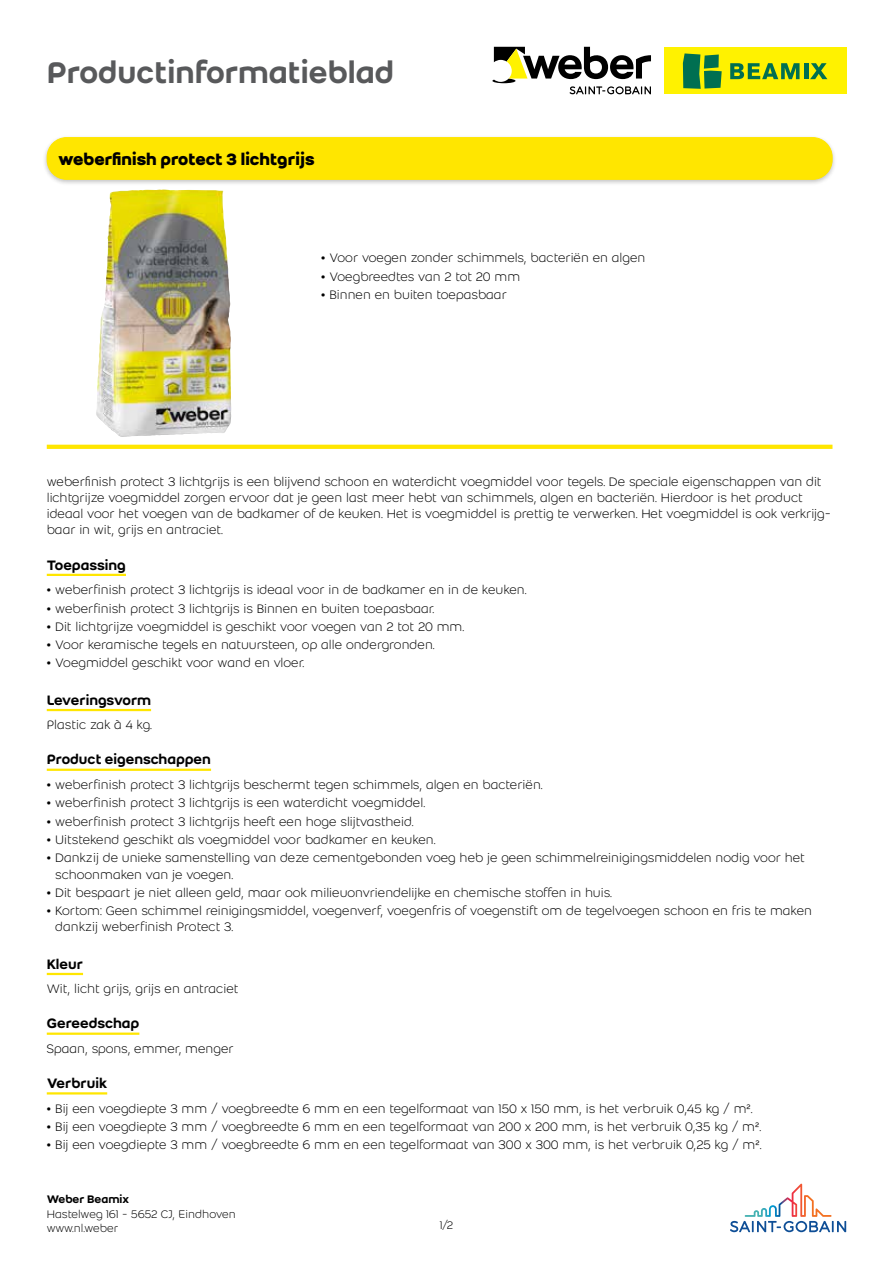
<style>
.page{position:relative;width:893px;height:1263px;background:#fff}
.page>*{position:absolute;margin:0;border:0;box-sizing:border-box;transform-origin:0 0}
.t1{font:500 33px "Weber";color:#58595b}
.t2{font:700 18px "Weber";color:#000}
.t3{font:500 15px "Weber";color:#000}
.t4{font:500 15px "Weber";letter-spacing:-.02em;color:#000}
.t5{font:300 13.5px/16.2px "Weber";color:#000}
.t6{font:300 12px/14.4px "Weber";color:#000}
.t7{font:500 12px "Weber";color:#000}
.s1{font-weight:500}
</style>
<div class="page">
<svg style="left:730px;top:1184px;width:116px;height:48px"></svg>
<div style="left:664px;top:47px;width:182px;height:47px;background:#fff200"></div>
<svg style="left:683px;top:53px;width:39px;height:36px"></svg>
<hr style="left:804px;top:63px;width:4px;height:16px;background:#006f51">
<svg style="left:810px;top:63px;width:17px;height:16px"></svg>
<svg style="left:730px;top:63px;width:69px;height:16px"></svg>
<svg style="left:492px;top:47px;width:159px;height:47px"></svg>
<div style="left:42px;top:135px;width:795px;height:52px;background:#000;opacity:.24"></div>
<div style="left:47px;top:138px;width:785px;height:41px;background:#ffe600;border-radius:20px"></div>
<div style="left:47px;top:137px;width:785px;height:43px;border:1px solid #ffe600;border-radius:20px"></div>
<img style="left:96px;top:189px;width:135px;height:248px">
<svg style="left:47px;top:445px;width:785px;height:4px;background:#ffe604"></svg>
<hr style="left:47px;top:574px;width:79px;height:2px;background:#ffe600">
<hr style="left:47px;top:709px;width:104px;height:2px;background:#ffe600">
<hr style="left:47px;top:769px;width:164px;height:2px;background:#ffe600">
<hr style="left:47px;top:973px;width:36px;height:2px;background:#ffe600">
<hr style="left:47px;top:1032px;width:92px;height:3px;background:#ffe600">
<hr style="left:47px;top:1092px;width:60px;height:2px;background:#ffe600">
<h1 class="t1" style="left:47px;top:48px;width:349px">Productinformatieblad</h1>
<h2 class="t2" style="left:58px;top:146px;width:258px">weberfinish protect 3 lichtgrijs</h2>
<p class="t5" style="left:321px;top:249px;width:326px"><span class="s1">•</span> Voor voegen zonder schimmels, bacteriën en algen</p>
<p class="t5" style="left:321px;top:268px;width:201px"><span class="s1">•</span> Voegbreedtes van 2 tot 20 mm</p>
<p class="t5" style="left:321px;top:286px;width:187px"><span class="s1">•</span> Binnen en buiten toepasbaar</p>
<p class="t5" style="left:47px;top:473px;width:786px">weberfinish protect 3 lichtgrijs is een blijvend schoon en waterdicht voegmiddel voor tegels. De speciale eigenschappen van dit lichtgrijze voegmiddel zorgen ervoor dat je geen last meer hebt van schimmels, algen en bacteriën. Hierdoor is het product ideaal voor het voegen van de badkamer of de keuken. Het is voegmiddel is prettig te verwerken. Het voegmiddel is ook verkrijg&shy;baar in wit, grijs en antraciet.</p>
<p class="t3" style="left:47px;top:554px;width:81px">Toepassing</p>
<p class="t5" style="left:47px;top:581px;width:481px"><span class="s1">•</span> weberfinish protect 3 lichtgrijs is ideaal voor in de badkamer en in de keuken.</p>
<p class="t5" style="left:47px;top:600px;width:389px"><span class="s1">•</span> weberfinish protect 3 lichtgrijs is Binnen en buiten toepasbaar.</p>
<p class="t5" style="left:47px;top:618px;width:419px"><span class="s1">•</span> Dit lichtgrijze voegmiddel is geschikt voor voegen van 2 tot 20 mm.</p>
<p class="t5" style="left:47px;top:636px;width:389px"><span class="s1">•</span> Voor keramische tegels en natuursteen, op alle ondergronden.</p>
<p class="t5" style="left:47px;top:655px;width:259px"><span class="s1">•</span> Voegmiddel geschikt voor wand en vloer.</p>
<p class="t4" style="left:47px;top:689px;width:106px">Leveringsvorm</p>
<p class="t5" style="left:47px;top:716px;width:107px">Plastic zak à 4 kg.</p>
<p class="t3" style="left:47px;top:748px;width:166px">Product eigenschappen</p>
<p class="t5" style="left:47px;top:776px;width:497px"><span class="s1">•</span> weberfinish protect 3 lichtgrijs beschermt tegen schimmels, algen en bacteriën.</p>
<p class="t5" style="left:47px;top:795px;width:380px"><span class="s1">•</span> weberfinish protect 3 lichtgrijs is een waterdicht voegmiddel.</p>
<p class="t5" style="left:47px;top:813px;width:368px"><span class="s1">•</span> weberfinish protect 3 lichtgrijs heeft een hoge slijtvastheid.</p>
<p class="t5" style="left:47px;top:831px;width:390px"><span class="s1">•</span> Uitstekend geschikt als voegmiddel voor badkamer en keuken.</p>
<p class="t5" style="left:55px;top:849px;width:751px;text-indent:-9px"><span class="s1">•</span> Dankzij de unieke samenstelling van deze cementgebonden voeg heb je geen schimmelreinigingsmiddelen nodig voor het schoonmaken van je voegen.</p>
<p class="t5" style="left:47px;top:884px;width:567px"><span class="s1">•</span> Dit bespaart je niet alleen geld, maar ook milieuonvriendelijke en chemische stoffen in huis.</p>
<p class="t5" style="left:55px;top:902px;width:758px;text-indent:-9px"><span class="s1">•</span> Kortom: Geen schimmel reinigingsmiddel, voegenverf, voegenfris of voegenstift om de tegelvoegen schoon en fris te maken dankzij weberfinish Protect 3.</p>
<p class="t3" style="left:47px;top:953px;width:38px">Kleur</p>
<p class="t5" style="left:47px;top:980px;width:193px">Wit, licht grijs, grijs en antraciet</p>
<p class="t3" style="left:47px;top:1012px;width:94px">Gereedschap</p>
<p class="t5" style="left:47px;top:1040px;width:188px">Spaan, spons, emmer, menger</p>
<p class="t3" style="left:47px;top:1072px;width:62px">Verbruik</p>
<p class="t5" style="left:47px;top:1100px;width:707px"><span class="s1">•</span> Bij een voegdiepte 3 mm / voegbreedte 6 mm en een tegelformaat van 150 x 150 mm, is het verbruik 0,45 kg / m².</p>
<p class="t5" style="left:47px;top:1118px;width:716px"><span class="s1">•</span> Bij een voegdiepte 3 mm / voegbreedte 6 mm en een tegelformaat van 200 x 200 mm, is het verbruik 0,35 kg / m².</p>
<p class="t5" style="left:47px;top:1136px;width:716px"><span class="s1">•</span> Bij een voegdiepte 3 mm / voegbreedte 6 mm en een tegelformaat van 300 x 300 mm, is het verbruik 0,25 kg / m².</p>
<p class="t7" style="left:47px;top:1191px;width:84px">Weber Beamix</p>
<p class="t6" style="left:47px;top:1206px;width:190px">Hastelweg 161 - 5652 CJ, Eindhoven www.nl.weber</p>
<p class="t6" style="left:440px;top:1218px;width:15px">1/2</p>
</div>
